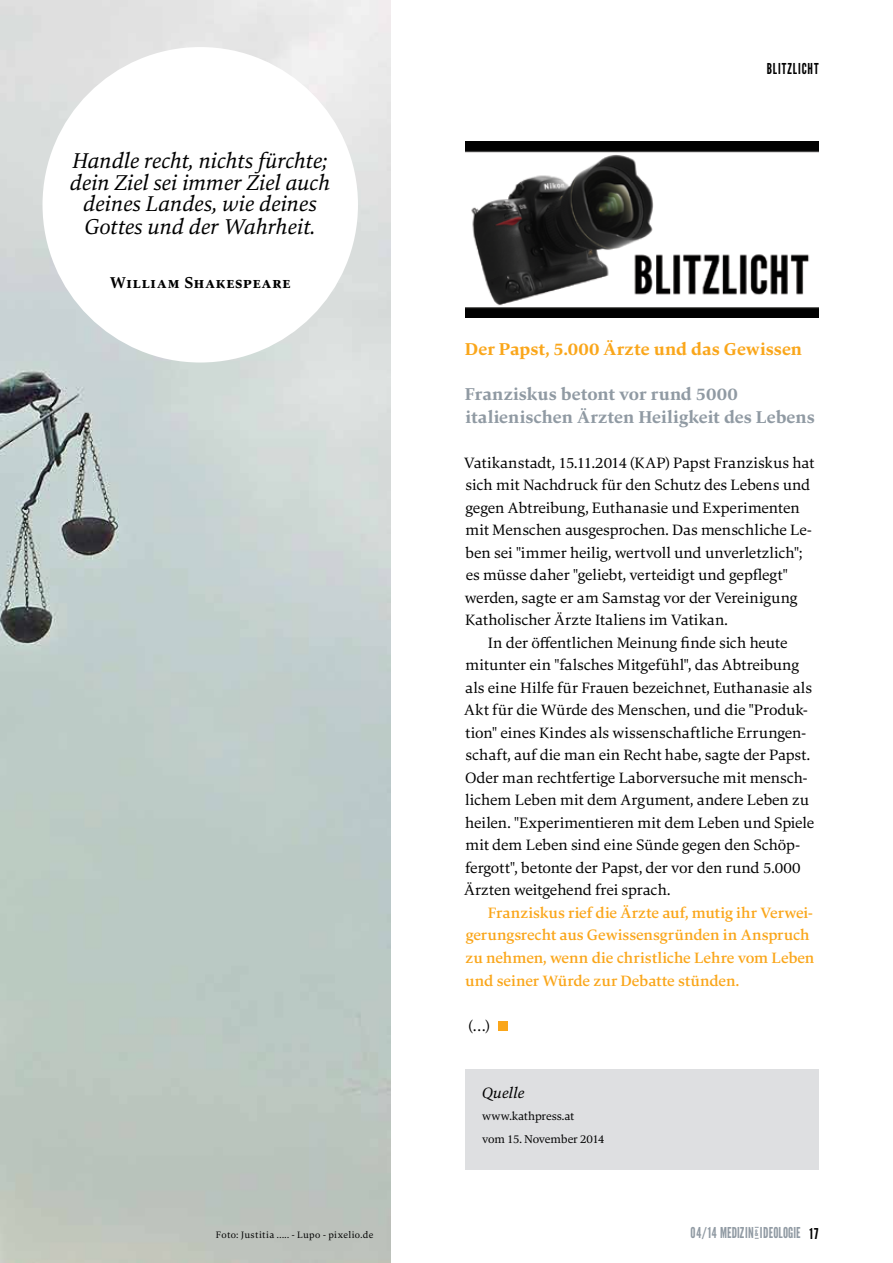
<style>
.page{position:relative;width:893px;height:1263px;background:#fff}
.page>*{position:absolute;margin:0;border:0;box-sizing:border-box;transform-origin:0 0}
.t1{font:86.7px "League Gothic";color:#faa61a}
.t2{font:italic 22.5px/21.9px "Carat";letter-spacing:-.005em;color:#000;text-align:center;scale:.96 1}
.t3{font:700 18px/22.5px "Carat";color:#909aa3}
.t4{font:700 18px "Carat";letter-spacing:.005em;color:#faa61a}
.t5{font:700 16.5px "Carat";letter-spacing:.065em;color:#000;scale:.96 1}
.t6{font:15.75px "Carat";letter-spacing:-.01em;color:#000}
.t7{font:500 15.75px/22.5px "Carat";letter-spacing:-.005em;color:#faa61a}
.t8{font:italic 15.75px "Carat";letter-spacing:.005em;color:#000}
.t9{font:15px "League Gothic";letter-spacing:.01em;color:#909aa3;scale:.96 1}
.t10{font:15px "League Gothic";letter-spacing:.07em;color:#000;scale:.96 1}
.t11{font:12px/22.5px "Carat";letter-spacing:-.01em;color:#000}
.t12{font:9.75px "Carat";letter-spacing:.025em;color:#000}
.s1{font-size:14.85px;color:#000}
</style>
<div class="page">
<img style="left:0;top:0;width:391px;height:1263px">
<img style="left:465px;top:141px;width:353px;height:177px">
<div style="left:465px;top:1070px;width:354px;height:100px;background:#dedfe1"></div>
<div style="left:43px;top:47px;width:315px;height:315px;background:#fff;border-radius:50%"></div>
<h2 class="t2" style="left:70px;top:149px;width:273px">Handle recht, nichts fürchte; dein Ziel sei immer Ziel auch deines Landes, wie deines<br>Gottes und der Wahrheit.</h2>
<p class="t5" style="left:110px;top:271px;width:190px">William Shakespeare</p>
<p class="t12" style="left:216px;top:1228px;width:159px">Foto: Justitia ..... - Lupo - pixelio.de</p>
<p class="t10" style="left:767px;top:60px;width:55px">BLITZLICHT</p>
<p class="t4" style="left:465px;top:337px;width:339px">Der Papst, 5.000 Ärzte und das Gewissen</p>
<p class="t3" style="left:465px;top:383px;width:351px">Franziskus betont vor rund 5000 italienischen Ärzten Heiligkeit des Lebens</p>
<p class="t6" style="left:464px;top:452px;width:352px">Vatikanstadt, 15.11.2014 (KAP) Papst Franziskus hat</p>
<p class="t6" style="left:466px;top:475px;width:346px">sich mit Nachdruck für den Schutz des Lebens und</p>
<p class="t6" style="left:466px;top:497px;width:336px">gegen Abtreibung, Euthanasie und Experimenten</p>
<p class="t6" style="left:465px;top:520px;width:348px">mit Menschen ausgesprochen. Das menschliche Le-</p>
<p class="t6" style="left:465px;top:542px;width:339px">ben sei "immer heilig, wertvoll und unverletzlich";</p>
<p class="t6" style="left:466px;top:565px;width:324px">es müsse daher "geliebt, verteidigt und gepflegt"</p>
<p class="t6" style="left:465px;top:587px;width:334px">werden, sagte er am Samstag vor der Vereinigung</p>
<p class="t6" style="left:465px;top:610px;width:264px">Katholischer Ärzte Italiens im Vatikan.</p>
<p class="t6" style="left:488px;top:632px;width:301px">In der öffentlichen Meinung finde sich heute</p>
<p class="t6" style="left:465px;top:655px;width:335px">mitunter ein "falsches Mitgefühl", das Abtreibung</p>
<p class="t6" style="left:465px;top:677px;width:348px">als eine Hilfe für Frauen bezeichnet, Euthanasie als</p>
<p class="t6" style="left:464px;top:700px;width:345px">Akt für die Würde des Menschen, und die "Produk-</p>
<p class="t6" style="left:465px;top:722px;width:342px">tion" eines Kindes als wissenschaftliche Errungen-</p>
<p class="t6" style="left:466px;top:745px;width:346px">schaft, auf die man ein Recht habe, sagte der Papst.</p>
<p class="t6" style="left:465px;top:767px;width:344px">Oder man rechtfertige Laborversuche mit mensch-</p>
<p class="t6" style="left:465px;top:790px;width:345px">lichem Leben mit dem Argument, andere Leben zu</p>
<p class="t6" style="left:465px;top:813px;width:351px">heilen. "Experimentieren mit dem Leben und Spiele</p>
<p class="t6" style="left:465px;top:835px;width:336px">mit dem Leben sind eine Sünde gegen den Schöp-</p>
<p class="t6" style="left:465px;top:858px;width:337px">fergott", betonte der Papst, der vor den rund 5.000</p>
<p class="t6" style="left:464px;top:880px;width:208px">Ärzten weitgehend frei sprach.</p>
<p class="t7" style="left:465px;top:901px;width:351px;text-indent:22px">Franziskus rief die Ärzte auf, mutig ihr Verwei&shy;gerungsrecht aus Gewissensgründen in Anspruch zu nehmen, wenn die christliche Lehre vom Leben und seiner Würde zur Debatte stünden.</p>
<p class="t6" style="left:469px;top:1015px;width:23px">(…)</p>
<h1 class="t1" style="left:497px;top:948px;width:15px">.</h1>
<p class="t8" style="left:482px;top:1083px;width:44px">Quelle</p>
<p class="t11" style="left:482px;top:1105px;width:124px">www.kathpress.at<br>vom 15. November 2014</p>
<p class="t9" style="left:690px;top:1224px;width:135px">04/14 MEDIZIN<sup>&amp;</sup> I DEOLOGIE <span class="s1">17</span></p>
</div>
